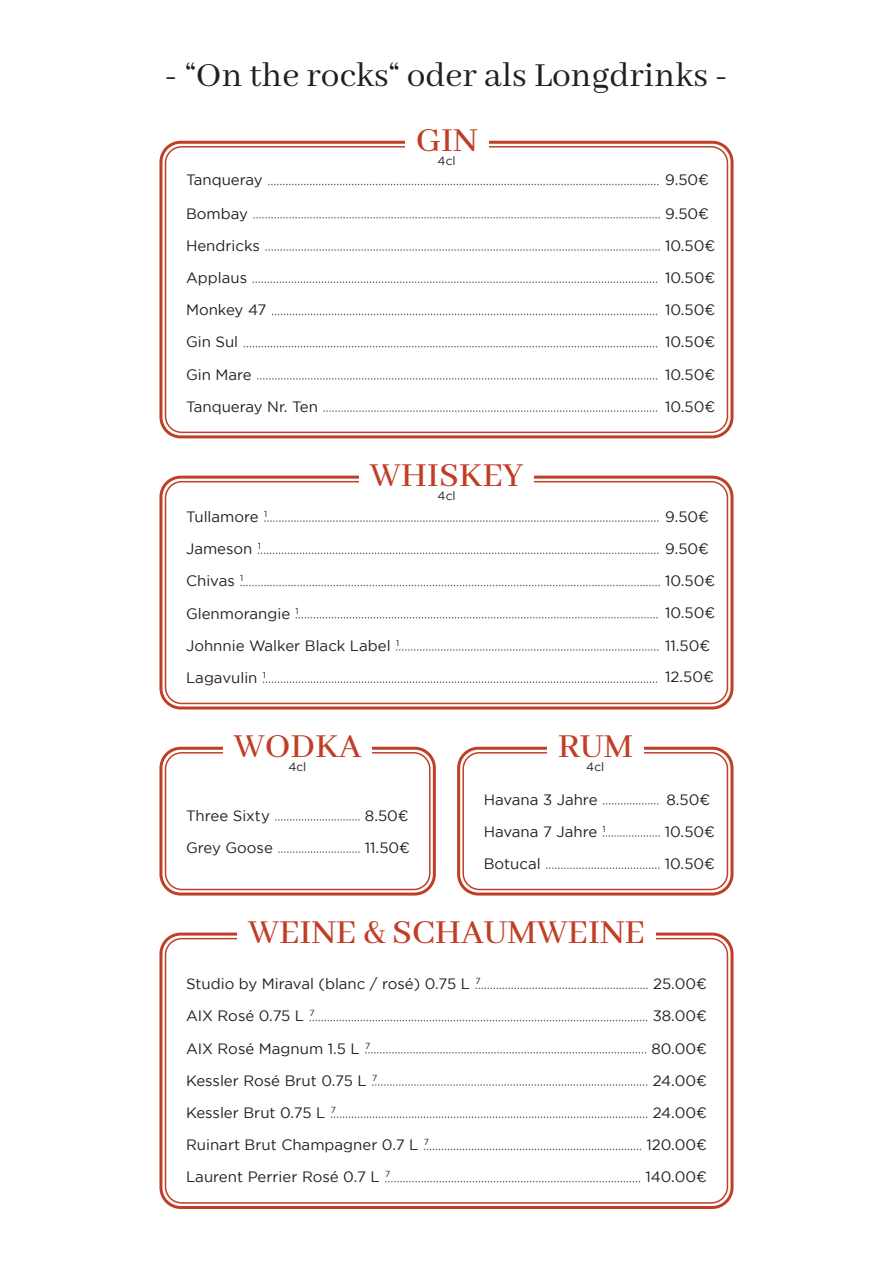
<style>
.page{position:relative;width:893px;height:1263px;background:#fff}
.page>*{position:absolute;margin:0;border:0;box-sizing:border-box;transform-origin:0 0}
.t1{font:500 37.5px "Abhaya Libre";color:#c13e26}
.t2{font:37.5px "Abhaya Libre";color:#231f20}
.t3{font:15px/32.2px "Gotham";color:#231f20}
.t4{font:12px "Gotham";color:#231f20}
.t5{font:8.7px "Gotham";color:#231f20}
</style>
<div class="page">
<svg style="left:159px;top:141px;width:574px;height:297px"></svg>
<svg style="left:159px;top:476px;width:574px;height:233px"></svg>
<svg style="left:159px;top:932px;width:574px;height:277px"></svg>
<svg style="left:165px;top:146px;width:563px;height:287px"></svg>
<svg style="left:165px;top:481px;width:563px;height:223px"></svg>
<svg style="left:165px;top:938px;width:563px;height:266px"></svg>
<div style="left:405px;top:120px;width:83px;height:31px;background:#fff"></div>
<div style="left:359px;top:455px;width:175px;height:31px;background:#fff"></div>
<div style="left:238px;top:911px;width:418px;height:32px;background:#fff"></div>
<svg style="left:268px;top:184px;width:391px;height:1px"></svg>
<svg style="left:253px;top:217px;width:407px;height:2px"></svg>
<svg style="left:475px;top:988px;width:173px;height:1px"></svg>
<svg style="left:265px;top:249px;width:395px;height:2px"></svg>
<svg style="left:309px;top:1020px;width:338px;height:1px"></svg>
<svg style="left:264px;top:520px;width:395px;height:2px"></svg>
<svg style="left:252px;top:281px;width:405px;height:2px"></svg>
<svg style="left:365px;top:1052px;width:281px;height:1px"></svg>
<svg style="left:258px;top:553px;width:401px;height:1px"></svg>
<svg style="left:272px;top:314px;width:385px;height:1px"></svg>
<svg style="left:372px;top:1084px;width:275px;height:2px"></svg>
<svg style="left:240px;top:585px;width:420px;height:1px"></svg>
<svg style="left:244px;top:346px;width:413px;height:1px"></svg>
<svg style="left:331px;top:1116px;width:316px;height:2px"></svg>
<svg style="left:296px;top:617px;width:362px;height:1px"></svg>
<svg style="left:257px;top:378px;width:400px;height:2px"></svg>
<svg style="left:424px;top:1149px;width:217px;height:1px"></svg>
<svg style="left:396px;top:649px;width:263px;height:2px"></svg>
<svg style="left:323px;top:410px;width:334px;height:2px"></svg>
<svg style="left:385px;top:1181px;width:255px;height:1px"></svg>
<svg style="left:263px;top:681px;width:394px;height:2px"></svg>
<svg style="left:159px;top:747px;width:277px;height:148px"></svg>
<svg style="left:457px;top:747px;width:276px;height:148px"></svg>
<h1 class="t2" style="left:165px;top:54px;width:564px">- “On the rocks“ oder als Longdrinks -</h1>
<h1 class="t1" style="left:416px;top:120px;width:63px">GIN</h1>
<p class="t3" style="left:186px;top:164px;width:78px">Tanqueray</p>
<p class="t3" style="left:186px;top:197px;width:63px">Bombay</p>
<p class="t3" style="left:186px;top:229px;width:76px">Hendricks</p>
<p class="t3" style="left:186px;top:261px;width:63px">Applaus</p>
<p class="t3" style="left:186px;top:293px;width:82px">Monkey 47</p>
<p class="t3" style="left:186px;top:326px;width:54px">Gin Sul</p>
<p class="t3" style="left:186px;top:358px;width:67px">Gin Mare</p>
<p class="t3" style="left:186px;top:390px;width:133px">Tanqueray Nr. Ten</p>
<p class="t5" style="left:264px;top:509px;width:5px">1</p>
<p class="t3" style="left:186px;top:500px;width:74px">Tullamore</p>
<p class="t5" style="left:258px;top:541px;width:5px">1</p>
<p class="t3" style="left:186px;top:532px;width:68px">Jameson</p>
<p class="t5" style="left:240px;top:573px;width:5px">1</p>
<p class="t3" style="left:186px;top:565px;width:50px">Chivas</p>
<p class="t5" style="left:296px;top:606px;width:5px">1</p>
<p class="t3" style="left:186px;top:597px;width:106px">Glenmorangie</p>
<p class="t4" style="left:438px;top:154px;width:20px">4cl</p>
<h1 class="t1" style="left:370px;top:455px;width:155px">WHISKEY</h1>
<p class="t4" style="left:438px;top:489px;width:20px">4cl</p>
<p class="t5" style="left:396px;top:638px;width:5px">1</p>
<p class="t3" style="left:186px;top:629px;width:206px">Johnnie Walker Black Label</p>
<p class="t5" style="left:263px;top:670px;width:5px">1</p>
<p class="t3" style="left:186px;top:661px;width:73px">Lagavulin</p>
<h1 class="t1" style="left:234px;top:726px;width:129px">WODKA</h1>
<h1 class="t1" style="left:558px;top:726px;width:77px">RUM</h1>
<p class="t4" style="left:288px;top:760px;width:20px">4cl</p>
<p class="t4" style="left:586px;top:760px;width:20px">4cl</p>
<p class="t3" style="left:186px;top:799px;width:85px">Three Sixty</p>
<p class="t3" style="left:186px;top:831px;width:88px">Grey Goose</p>
<p class="t3" style="left:365px;top:799px;width:45px">8.50¤</p>
<p class="t3" style="left:365px;top:831px;width:47px">11.50¤</p>
<p class="t3" style="left:484px;top:783px;width:115px">Havana 3 Jahre</p>
<p class="t5" style="left:603px;top:824px;width:5px">1</p>
<p class="t3" style="left:484px;top:815px;width:115px">Havana 7 Jahre</p>
<p class="t3" style="left:484px;top:847px;width:59px">Botucal</p>
<p class="t3" style="left:665px;top:164px;width:45px">9.50¤</p>
<p class="t3" style="left:665px;top:197px;width:45px">9.50¤</p>
<p class="t3" style="left:665px;top:229px;width:52px">10.50¤</p>
<p class="t3" style="left:665px;top:261px;width:52px">10.50¤</p>
<p class="t3" style="left:665px;top:294px;width:52px;text-align:justify">10.50¤ 10.50¤ 10.50¤ 10.50¤</p>
<p class="t3" style="left:665px;top:500px;width:45px">9.50¤<br>9.50¤</p>
<p class="t3" style="left:665px;top:565px;width:52px">10.50¤<br>10.50¤</p>
<p class="t3" style="left:665px;top:629px;width:47px">11.50¤</p>
<p class="t3" style="left:665px;top:661px;width:50px">12.50¤</p>
<p class="t3" style="left:666px;top:783px;width:45px">8.50¤</p>
<p class="t3" style="left:665px;top:815px;width:52px">10.50¤</p>
<p class="t3" style="left:665px;top:847px;width:52px">10.50¤</p>
<h1 class="t1" style="left:248px;top:912px;width:398px">WEINE &amp; SCHAUMWEINE</h1>
<p class="t3" style="left:186px;top:967px;width:286px">Studio by Miraval (blanc / rosé) 0.75 L</p>
<p class="t5" style="left:475px;top:976px;width:7px">7</p>
<p class="t5" style="left:309px;top:1008px;width:7px">7</p>
<p class="t3" style="left:186px;top:1000px;width:120px">AIX Rosé 0.75 L</p>
<p class="t5" style="left:365px;top:1041px;width:7px">7</p>
<p class="t3" style="left:186px;top:1032px;width:175px">AIX Rosé Magnum 1.5 L</p>
<p class="t5" style="left:372px;top:1073px;width:7px">7</p>
<p class="t3" style="left:186px;top:1064px;width:182px">Kessler Rosé Brut 0.75 L</p>
<p class="t5" style="left:331px;top:1105px;width:7px">7</p>
<p class="t3" style="left:186px;top:1096px;width:141px">Kessler Brut 0.75 L</p>
<p class="t3" style="left:653px;top:967px;width:56px">25.00¤<br>38.00¤</p>
<p class="t3" style="left:651px;top:1032px;width:57px;text-align:justify">80.00¤ 24.00¤ 24.00¤</p>
<p class="t5" style="left:424px;top:1137px;width:7px">7</p>
<p class="t3" style="left:186px;top:1128px;width:234px">Ruinart Brut Champagner 0.7 L</p>
<p class="t3" style="left:646px;top:1128px;width:62px">120.00¤</p>
<p class="t5" style="left:385px;top:1169px;width:7px">7</p>
<p class="t3" style="left:186px;top:1161px;width:195px">Laurent Perrier Rosé 0.7 L</p>
<p class="t3" style="left:645px;top:1161px;width:63px">140.00¤</p>
</div>
